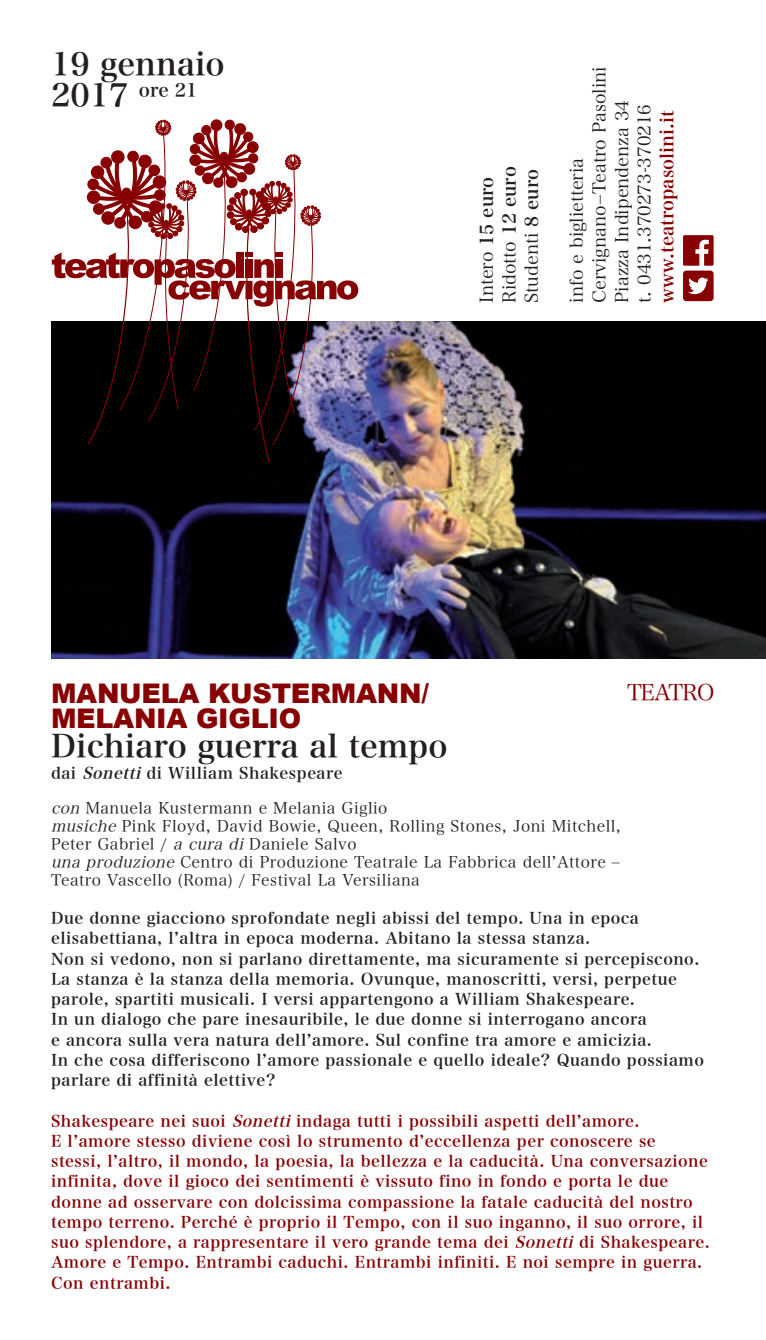
<style>
.page{position:relative;width:766px;height:1340px;background:#fff}
.page>*{position:absolute;margin:0;border:0;box-sizing:border-box;transform-origin:0 0}
.t1{font:31.5px "Hira Min Pro W6";color:#231f20}
.t2{font:900 27px/24.8px "Arial";letter-spacing:-.01em;color:#870102}
.t3{font:22.5px "Hira Min Pro W3";letter-spacing:-.04em;color:#870102}
.t4{font:18.45px "Hira Min Pro W6";color:#231f20}
.t5{font:18px/22.5px "Hira Min Pro N W3";color:#231f20}
.t6{font:18px "Hira Min Pro N W6";color:#870102}
.t7{font:15.75px/20.2px "Hira Min Pro W6";letter-spacing:.03em;color:#231f20}
.t8{font:15.75px/20.2px "Hira Min Pro W6";letter-spacing:.03em;color:#870102}
.t9{font:15.75px/18px "Hira Min Pro W3";letter-spacing:.03em;color:#231f20}
.s1{font-size:31.5px}
.s2{font-family:"Hira Min Pro N W6"}
.s3{font-style:italic}
</style>
<div class="page">
<img style="left:51px;top:321px;width:714px;height:337px">
<svg style="left:52px;top:119px;width:306px;height:345px"></svg>
<svg style="left:683px;top:235px;width:30px;height:31px"></svg>
<div style="left:682px;top:270px;width:31px;height:31px;background:#870102;border-radius:3px"></div>
<svg style="left:688px;top:277px;width:20px;height:17px"></svg>
<h1 class="t1" style="left:51px;top:36px;width:175px">19 gennaio</h1>
<p class="t4" style="left:51px;top:73px;width:148px"><span class="s1">2017</span> ore 21</p>
<p class="t5" style="left:474px;top:303px;width:138px;rotate:-90deg">Intero <span class="s2">15 euro<br></span>Ridotto <span class="s2">12 euro<br></span>Studenti <span class="s2">8 euro</span></p>
<p class="t5" style="left:564px;top:303px;width:237px;rotate:-90deg">info e biglietteria<br>Cervignano–Teatro Pasolini<br>Piazza Indipendenza 34<br>t. 0431.370273-370216</p>
<p class="t6" style="left:651px;top:303px;width:194px;rotate:-90deg">www.teatropasolini.it</p>
<h3 class="t3" style="left:626px;top:673px;width:87px">TEATRO</h3>
<h2 class="t2" style="left:51px;top:680px;width:379px">MANUELA KUSTERMANN/<br>MELANIA GIGLIO</h2>
<h1 class="t1" style="left:51px;top:718px;width:398px">Dichiaro guerra al tempo</h1>
<p class="t7" style="left:51px;top:762px;width:293px">dai <span class="s3">Sonetti</span>di William Shakespeare</p>
<p class="t9" style="left:51px;top:798px;width:571px"><span class="s3">con</span> Manuela Kustermann e Melania Giglio<br><span class="s3">musiche</span> Pink Floyd, David Bowie, Queen, Rolling Stones, Joni Mitchell, Peter Gabriel / <span class="s3">a cura di</span> Daniele Salvo<br><span class="s3">una produzione</span> Centro di Produzione Teatrale La Fabbrica dell’Attore – Teatro Vascello (Roma) / Festival La Versiliana</p>
<p class="t7" style="left:51px;top:906px;width:654px">Due donne giacciono sprofondate negli abissi del tempo. Una in epoca elisabettiana, l’altra in epoca moderna. Abitano la stessa stanza.<br>Non si vedono, non si parlano direttamente, ma sicuramente si percepiscono.<br>La stanza è la stanza della memoria. Ovunque, manoscritti, versi, perpetue parole, spartiti musicali. I versi appartengono a William Shakespeare.<br>In un dialogo che pare inesauribile, le due donne si interrogano ancora<br>e ancora sulla vera natura dell’amore. Sul confine tra amore e amicizia.<br>In che cosa differiscono l’amore passionale e quello ideale? Quando possiamo parlare di affinità elettive?</p>
<p class="t8" style="left:51px;top:1109px;width:660px">Shakespeare nei suoi <span class="s3">Sonetti</span>indaga tutti i possibili aspetti dell’amore.<br>E l’amore stesso diviene così lo strumento d’eccellenza per conoscere se stessi, l’altro, il mondo, la poesia, la bellezza e la caducità. Una conversazione infinita, dove il gioco dei sentimenti è vissuto fino in fondo e porta le due donne ad osservare con dolcissima compassione la fatale caducità del nostro tempo terreno. Perché è proprio il Tempo, con il suo inganno, il suo orrore, il suo splendore, a rappresentare il vero grande tema dei <span class="s3">Sonetti</span>di Shakespeare.<br>Amore e Tempo. Entrambi caduchi. Entrambi infiniti. E noi sempre in guerra.<br>Con entrambi.</p>
</div>
